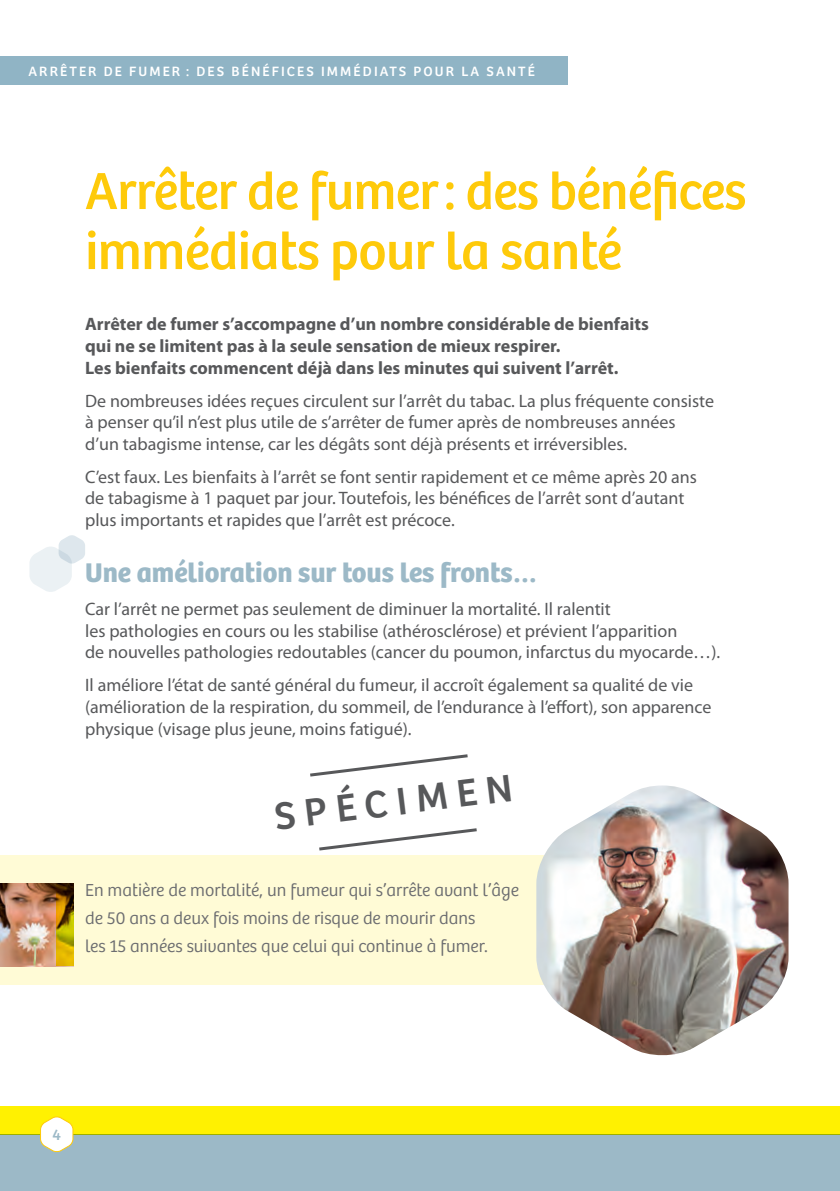
<style>
.page{position:relative;width:840px;height:1191px;background:#fff}
.page>*{position:absolute;margin:0;border:0;box-sizing:border-box;transform-origin:0 0}
._01-_Gros_titre{font:54px/60px "Bree";letter-spacing:-.01em;color:#feca0a}
._000-_Texte_courant{font:39.8px "Bree";color:#57585a}
._02-_Sous-titre{font:700 28px "Bree";color:#9cb9c7}
._00-_Texte_courant{font:18px/21.6px "Myriad Pro";color:#57585a}
._00-_Texte_courant-2{font:700 18px/21.6px "Myriad Pro";color:#57585a}
.Texte_encart_1{font:300 18px/28px "Bree";color:#6c6d70}
.t1{font:16px "Bree";color:#9cb9c7}
._000-_Texte_courant-2{font:14px "Bree";letter-spacing:.15em;color:#fff}
</style>
<div class="page">
<svg style="left:29px;top:535px;width:56px;height:57px"></svg>
<div style="left:0;top:855px;width:567px;height:129px;background:#fffbd6"></div>
<img style="left:0;top:883px;width:56px;height:83px">
<svg style="left:56px;top:883px;width:17px;height:83px"></svg>
<img style="left:536px;top:785px;width:252px;height:271px">
<div style="left:0;top:1134px;width:839px;height:57px;background:#9cb9c7"></div>
<div style="left:0;top:1106px;width:839px;height:28px;background:#fff101"></div>
<svg style="left:39px;top:1116px;width:35px;height:37px"></svg>
<div style="left:0;top:57px;width:567px;height:28px;background:#90b4c5"></div>
<svg style="left:310px;top:754px;width:158px;height:23px"></svg>
<svg style="left:319px;top:828px;width:158px;height:23px"></svg>
<p class="_000-_Texte_courant-2" style="left:28px;top:63px;width:508px">ARRÊTER DE FUMER : DES BÉNÉFICES IMMÉDIATS POUR LA SANTÉ</p>
<p class="_01-_Gros_titre" style="left:85px;top:161px;width:662px">Arrêter de fumer: des bénéfices immédiats pour la santé</p>
<p class="_00-_Texte_courant-2" style="left:85px;top:313px;width:565px">Arrêter de fumer s’accompagne d’un nombre considérable de bienfaits qui ne se limitent pas à la seule sensation de mieux respirer.<br>Les bienfaits commencent déjà dans les minutes qui suivent l’arrêt.</p>
<p class="_00-_Texte_courant" style="left:85px;top:389px;width:630px">De nombreuses idées reçues circulent sur l’arrêt du tabac. La plus fréquente consiste à penser qu’il n’est plus utile de s’arrêter de fumer après de nombreuses années d’un tabagisme intense, car les dégâts sont déjà présents et irréversibles.</p>
<p class="_00-_Texte_courant" style="left:85px;top:465px;width:613px">C’est faux. Les bienfaits à l’arrêt se font sentir rapidement et ce même après 20 ans de tabagisme à 1 paquet par jour. Toutefois, les bénéfices de l’arrêt sont d’autant plus importants et rapides que l’arrêt est précoce.</p>
<p class="_02-_Sous-titre" style="left:85px;top:555px;width:453px">Une amélioration sur tous les fronts…</p>
<p class="_00-_Texte_courant" style="left:85px;top:598px;width:636px">Car l’arrêt ne permet pas seulement de diminuer la mortalité. Il ralentit<br>les pathologies en cours ou les stabilise (athérosclérose) et prévient l’apparition<br>de nouvelles pathologies redoutables (cancer du poumon, infarctus du myocarde…).</p>
<p class="_00-_Texte_courant" style="left:85px;top:674px;width:627px">Il améliore l’état de santé général du fumeur, il accroît également sa qualité de vie (amélioration de la respiration, du sommeil, de l’endurance à l’effort), son apparence physique (visage plus jeune, moins fatigué).</p>
<p class="_000-_Texte_courant" style="left:271px;top:792px;width:241px;rotate:-7deg">SPÉCIMEN</p>
<p class="Texte_encart_1" style="left:85px;top:876px;width:435px">En matière de mortalité, un fumeur qui s’arrête avant l’âge de 50 ans a deux fois moins de risque de mourir dans<br>les 15 années suivantes que celui qui continue à fumer.</p>
<p class="t1" style="left:52px;top:1125px;width:10px">4</p>
</div>
